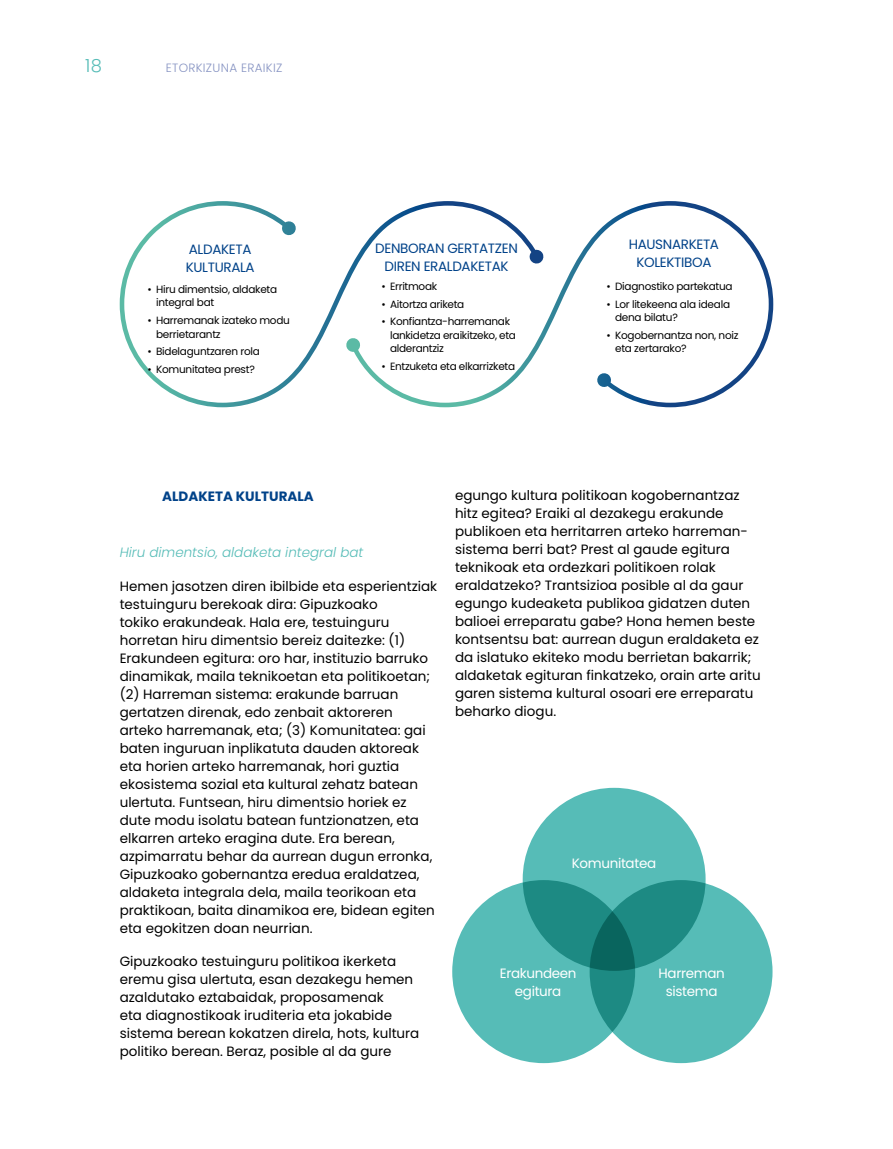
<style>
.page{position:relative;width:893px;height:1149px;background:#fff}
.page>*{position:absolute;margin:0;border:0;box-sizing:border-box;transform-origin:0 0}
.t1{font:300 18px "Poppins";color:#56bcb7}
.t2{font:13.5px/18px "Poppins";color:#000}
.t3{font:13.5px/18px "Poppins";letter-spacing:-.025em;color:#004289;text-align:center}
.t4{font:13.5px/18px "Poppins";letter-spacing:-.025em;color:#fff;text-align:center}
.t5{font:italic 300 13.5px "Poppins";color:#56bcb7}
.t6{font:700 13.5px "Poppins";color:#004289}
.t7{font:300 12px "Poppins";letter-spacing:.025em;color:#8693c2}
.t8{font:10.5px/13.5px "Poppins";letter-spacing:-.025em;color:#000}
</style>
<div class="page">
<svg style="left:120px;top:201px;width:225px;height:206px"></svg>
<svg style="left:345px;top:201px;width:428px;height:206px"></svg>
<div style="left:452px;top:879px;width:183px;height:183px;background:#56bcb7;border-radius:50%"></div>
<svg style="left:523px;top:787px;width:183px;height:183px;fill:#56bcb7"></svg>
<svg style="left:590px;top:879px;width:182px;height:183px;fill:#56bcb7"></svg>
<h1 class="t1" style="left:85px;top:55px;width:18px">18</h1>
<p class="t7" style="left:166px;top:61px;width:118px">ETORKIZUNA ERAIKIZ</p>
<p class="t3" style="left:186px;top:240px;width:70px;text-align:left">ALDAKETA<br>KULTURALA</p>
<p class="t8" style="left:156px;top:282px;width:123px;text-indent:-9px">• Hiru dimentsio, aldaketa integral bat</p>
<p class="t8" style="left:156px;top:313px;width:135px;text-indent:-9px">• Harremanak izateko modu berrietarantz</p>
<p class="t8" style="left:148px;top:345px;width:114px">• Bidelaguntzaren rola</p>
<p class="t8" style="left:148px;top:362px;width:109px">• Komunitatea prest?</p>
<p class="t3" style="left:375px;top:239px;width:144px">DENBORAN GERTATZEN<br>DIREN ERALDAKETAK</p>
<p class="t3" style="left:629px;top:235px;width:92px">HAUSNARKETA<br>KOLEKTIBOA</p>
<p class="t8" style="left:382px;top:279px;width:57px">• Erritmoak</p>
<p class="t8" style="left:382px;top:297px;width:84px">• Aitortza ariketa</p>
<p class="t8" style="left:390px;top:315px;width:127px;text-indent:-9px">• Konfiantza-harremanak lankidetza eraikitzeko, eta alderantziz</p>
<p class="t8" style="left:382px;top:359px;width:135px">• Entzuketa eta elkarrizketa</p>
<p class="t8" style="left:607px;top:279px;width:128px">• Diagnostiko partekatua</p>
<p class="t8" style="left:615px;top:297px;width:117px;text-indent:-9px">• Lor litekeena ala ideala dena bilatu?</p>
<p class="t8" style="left:615px;top:328px;width:125px;text-indent:-9px">• Kogobernantza non, noiz eta zertarako?</p>
<p class="t6" style="left:162px;top:488px;width:153px">ALDAKETA KULTURALA</p>
<p class="t5" style="left:120px;top:544px;width:245px">Hiru dimentsio, aldaketa integral bat</p>
<p class="t2" style="left:120px;top:577px;width:319px">Hemen jasotzen diren ibilbide eta esperientziak testuinguru berekoak dira: Gipuzkoako<br>tokiko erakundeak. Hala ere, testuinguru horretan hiru dimentsio bereiz daitezke: (1)<br>Erakundeen egitura: oro har, instituzio barruko dinamikak, maila teknikoetan eta politikoetan; (2) Harreman sistema: erakunde barruan gertatzen direnak, edo zenbait aktoreren arteko harremanak, eta; (3) Komunitatea: gai baten inguruan inplikatuta dauden aktoreak eta horien arteko harremanak, hori guztia ekosistema sozial eta kultural zehatz batean ulertuta. Funtsean, hiru dimentsio horiek ez dute modu isolatu batean funtzionatzen, eta elkarren arteko eragina dute. Era berean, azpimarratu behar da aurrean dugun erronka, Gipuzkoako gobernantza eredua eraldatzea, aldaketa integrala dela, maila teorikoan eta praktikoan, baita dinamikoa ere, bidean egiten eta egokitzen doan neurrian.</p>
<p class="t2" style="left:120px;top:952px;width:301px">Gipuzkoako testuinguru politikoa ikerketa eremu gisa ulertuta, esan dezakegu hemen azaldutako eztabaidak, proposamenak<br>eta diagnostikoak iruditeria eta jokabide sistema berean kokatzen direla, hots, kultura politiko berean. Beraz, posible al da gure</p>
<p class="t2" style="left:455px;top:486px;width:307px">egungo kultura politikoan kogobernantzaz hitz egitea? Eraiki al dezakegu erakunde publikoen eta herritarren arteko harreman&shy;sistema berri bat? Prest al gaude egitura teknikoak eta ordezkari politikoen rolak eraldatzeko? Trantsizioa posible al da gaur egungo kudeaketa publikoa gidatzen duten balioei erreparatu gabe? Hona hemen beste kontsentsu bat: aurrean dugun eraldaketa ez da islatuko ekiteko modu berrietan bakarrik; aldaketak egituran finkatzeko, orain arte aritu garen sistema kultural osoari ere erreparatu beharko diogu.</p>
<p class="t4" style="left:572px;top:854px;width:86px">Komunitatea</p>
<p class="t4" style="left:500px;top:963px;width:78px">Erakundeen egitura</p>
<p class="t4" style="left:659px;top:963px;width:68px">Harreman sistema</p>
</div>
